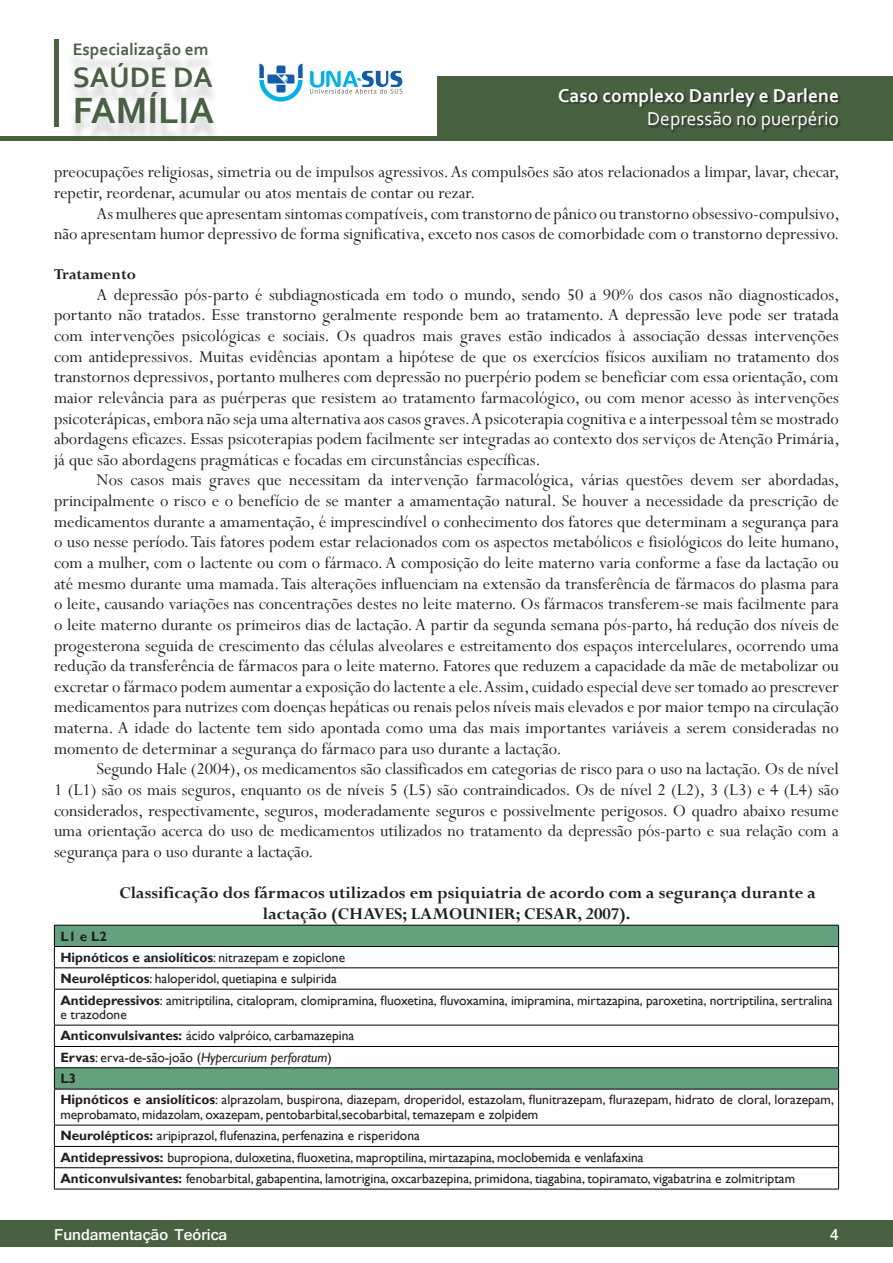
<style>
.page{position:relative;width:893px;height:1263px;background:#fff}
.page>*{position:absolute;margin:0;border:0;box-sizing:border-box;transform-origin:0 0}
.t1{font:700 38.25px "Corbel";color:#486141}
.t2{font:700 29.55px "Corbel";color:#486141}
.t3{font:700 19.5px "Corbel";color:#fff}
.t4{font:19.5px "Corbel";color:#fff}
.Paragrafo_basico{font:18.3px/20.7px "Perpetua";color:#231f20;text-align:justify}
.Paragrafo_basico-2{font:700 18.3px/20.7px "Perpetua";color:#231f20}
.t5{font:700 17.4px "Corbel";color:#486141}
.Sub-Paragrafo_bold{font:700 16.8px "Perpetua";color:#231f20}
.t6{font:700 16.5px "Shruti";color:#fff}
.Sem_paragrafo___Tabe{font:13.5px/14.7px "Gill Sans";color:#231f20}
.Sem_paragrafo___Tabe-2{font:700 13.5px "Gill Sans";color:#231f20}
.Sem_paragrafo___Tabe-3{font:italic 13.5px "Gill Sans";color:#231f20}
.s1{font-weight:400}
.s2{font-weight:700}
.s3{font-weight:700;font-style:normal}
.s4{font-style:normal}
</style>
<div class="page">
<div style="left:0;top:1220px;width:893px;height:27px;background:#486141"></div>
<hr style="left:0;top:136px;width:893px;height:4px;background:#486141">
<div style="left:438px;top:77px;width:455px;height:63px;background:#486141"></div>
<div style="left:558px;top:88px;width:283px;height:45px;background:#231f20;opacity:.75"></div>
<div style="left:54px;top:39px;width:5px;height:87px;background:#486141"></div>
<div style="left:67px;top:49px;width:153px;height:94px;background:#231f20;opacity:.2"></div>
<svg style="left:259px;top:64px;width:44px;height:38px"></svg>
<svg style="left:310px;top:71px;width:92px;height:23px"></svg>
<svg style="left:55px;top:926px;width:783px;height:163px"></svg>
<hr style="left:54px;top:925px;width:785px;height:1px;background:#000">
<hr style="left:54px;top:946px;width:785px;height:1px;background:#000">
<hr style="left:54px;top:967px;width:785px;height:1px;background:#000">
<svg style="left:54px;top:925px;width:1px;height:64px"></svg>
<svg style="left:838px;top:925px;width:1px;height:64px"></svg>
<hr style="left:54px;top:989px;width:785px;height:1px;background:#000">
<hr style="left:54px;top:989px;width:1px;height:36px;background:#000">
<hr style="left:838px;top:989px;width:1px;height:36px;background:#000">
<hr style="left:54px;top:1025px;width:785px;height:1px;background:#000">
<hr style="left:54px;top:1046px;width:785px;height:1px;background:#000">
<hr style="left:54px;top:1067px;width:785px;height:1px;background:#000">
<svg style="left:54px;top:1025px;width:1px;height:64px"></svg>
<svg style="left:838px;top:1025px;width:1px;height:64px"></svg>
<hr style="left:54px;top:1089px;width:785px;height:1px;background:#000">
<hr style="left:54px;top:1089px;width:1px;height:36px;background:#000">
<hr style="left:838px;top:1089px;width:1px;height:36px;background:#000">
<hr style="left:54px;top:1125px;width:785px;height:1px;background:#000">
<hr style="left:54px;top:1146px;width:785px;height:1px;background:#000">
<hr style="left:54px;top:1167px;width:785px;height:1px;background:#000">
<svg style="left:54px;top:1125px;width:1px;height:64px"></svg>
<svg style="left:838px;top:1125px;width:1px;height:64px"></svg>
<hr style="left:54px;top:1189px;width:785px;height:1px;background:#000">
<p class="t5" style="left:73px;top:38px;width:137px">Especialização em</p>
<h2 class="t2" style="left:73px;top:58px;width:142px">SAÚDE DA</h2>
<h1 class="t1" style="left:73px;top:87px;width:143px">FAMÍLIA</h1>
<p class="t3" style="left:558px;top:84px;width:282px">Caso complexo Danrley e Darlene</p>
<p class="t4" style="left:647px;top:107px;width:193px">Depressão no puerpério</p>
<p class="Paragrafo_basico" style="left:54px;top:161px;width:787px">preocupações religiosas, simetria ou de impulsos agressivos. As compulsões são atos relacionados a limpar, lavar, checar, repetir, reordenar, acumular ou atos mentais de contar ou rezar.</p>
<p class="Paragrafo_basico" style="left:54px;top:203px;width:787px;text-align:right">As mulheres que apresentam sintomas compatíveis, com transtorno de pânico ou transtorno obsessivo-compulsivo,<br>não apresentam humor depressivo de forma significativa, exceto nos casos de comorbidade com o transtorno depressivo.</p>
<p class="Sub-Paragrafo_bold" style="left:54px;top:264px;width:83px">Tratamento</p>
<p class="Paragrafo_basico" style="left:54px;top:284px;width:787px;text-indent:43px">A depressão pós-parto é subdiagnosticada em todo o mundo, sendo 50 a 90% dos casos não diagnosticados, portanto não tratados. Esse transtorno geralmente responde bem ao tratamento. A depressão leve pode ser tratada com intervenções psicológicas e sociais. Os quadros mais graves estão indicados à associação dessas intervenções com antidepressivos. Muitas evidências apontam a hipótese de que os exercícios físicos auxiliam no tratamento dos transtornos depressivos, portanto mulheres com depressão no puerpério podem se beneficiar com essa orientação, com maior relevância para as puérperas que resistem ao tratamento farmacológico, ou com menor acesso às intervenções psicoterápicas, embora não seja uma alternativa aos casos graves. A psicoterapia cognitiva e a interpessoal têm se mostrado abordagens eficazes. Essas psicoterapias podem facilmente ser integradas ao contexto dos serviços de Atenção Primária, já que são abordagens pragmáticas e focadas em circunstâncias específicas.</p>
<p class="Paragrafo_basico" style="left:54px;top:469px;width:787px;text-indent:43px">Nos casos mais graves que necessitam da intervenção farmacológica, várias questões devem ser abordadas, principalmente o risco e o benefício de se manter a amamentação natural. Se houver a necessidade da prescrição de medicamentos durante a amamentação, é imprescindível o conhecimento dos fatores que determinam a segurança para o uso nesse período. Tais fatores podem estar relacionados com os aspectos metabólicos e fisiológicos do leite humano, com a mulher, com o lactente ou com o fármaco. A composição do leite materno varia conforme a fase da lactação ou até mesmo durante uma mamada. Tais alterações influenciam na extensão da transferência de fármacos do plasma para o leite, causando variações nas concentrações destes no leite materno. Os fármacos transferem-se mais facilmente para o leite materno durante os primeiros dias de lactação. A partir da segunda semana pós-parto, há redução dos níveis de progesterona seguida de crescimento das células alveolares e estreitamento dos espaços intercelulares, ocorrendo uma redução da transferência de fármacos para o leite materno. Fatores que reduzem a capacidade da mãe de metabolizar ou excretar o fármaco podem aumentar a exposição do lactente a ele. Assim, cuidado especial deve ser tomado ao prescrever medicamentos para nutrizes com doenças hepáticas ou renais pelos níveis mais elevados e por maior tempo na circulação materna. A idade do lactente tem sido apontada como uma das mais importantes variáveis a serem consideradas no momento de determinar a segurança do fármaco para uso durante a lactação.</p>
<p class="Paragrafo_basico" style="left:54px;top:758px;width:786px;text-indent:43px">Segundo Hale (2004), os medicamentos são classificados em categorias de risco para o uso na lactação. Os de nível 1 (L1) são os mais seguros, enquanto os de níveis 5 (L5) são contraindicados. Os de nível 2 (L2), 3 (L3) e 4 (L4) são considerados, respectivamente, seguros, moderadamente seguros e possivelmente perigosos. O quadro abaixo resume uma orientação acerca do uso de medicamentos utilizados no tratamento da depressão pós-parto e sua relação com a segurança para o uso durante a lactação.</p>
<p class="Paragrafo_basico-2" style="left:263px;top:882px;width:554px;text-indent:-143px">Classificação dos fármacos utilizados em psiquiatria de acordo com a segurança durante a lactação (CHAVES; LAMOUNIER; CESAR, 2007).</p>
<p class="Sem_paragrafo___Tabe-2" style="left:60px;top:928px;width:48px">L1 e L2</p>
<p class="Sem_paragrafo___Tabe-2" style="left:60px;top:949px;width:286px">Hipnóticos e ansiolíticos<span class="s1">: nitrazepam e zopiclone</span></p>
<p class="Sem_paragrafo___Tabe" style="left:60px;top:971px;width:278px"><span class="s2">Neurolépticos</span>: haloperidol, quetiapina e sulpirida</p>
<p class="Sem_paragrafo___Tabe" style="left:60px;top:993px;width:774px"><span class="s2">Antidepressivos</span>: amitriptilina, citalopram, clomipramina, fluoxetina, fluvoxamina, imipramina, mirtazapina, paroxetina, nortriptilina, sertralina e trazodone</p>
<p class="Sem_paragrafo___Tabe" style="left:60px;top:1029px;width:295px"><span class="s2">Anticonvulsivantes:</span> ácido valpróico, carbamazepina</p>
<p class="Sem_paragrafo___Tabe-3" style="left:60px;top:1049px;width:273px"><span class="s3">Ervas</span><span class="s4">: erva-de-são-joão (</span>Hypercurium perforatum<span class="s4">)</span></p>
<p class="Sem_paragrafo___Tabe-2" style="left:60px;top:1070px;width:17px">L3</p>
<p class="Sem_paragrafo___Tabe" style="left:60px;top:1093px;width:775px"><span class="s2">Hipnóticos e ansiolíticos</span>: alprazolam, buspirona, diazepam, droperidol, estazolam, flunitrazepam, flurazepam, hidrato de cloral, lorazepam, meprobamato, midazolam, oxazepam, pentobarbital,secobarbital, temazepam e zolpidem</p>
<p class="Sem_paragrafo___Tabe" style="left:60px;top:1129px;width:361px"><span class="s2">Neurolépticos:</span> aripiprazol, flufenazina, perfenazina e risperidona</p>
<p class="Sem_paragrafo___Tabe" style="left:60px;top:1150px;width:585px"><span class="s2">Antidepressivos:</span> bupropiona, duloxetina, fluoxetina, maproptilina, mirtazapina, moclobemida e venlafaxina</p>
<p class="Sem_paragrafo___Tabe" style="left:60px;top:1171px;width:736px"><span class="s2">Anticonvulsivantes:</span> fenobarbital, gabapentina, lamotrigina, oxcarbazepina, primidona, tiagabina, topiramato, vigabatrina e zolmitriptam</p>
<p class="t6" style="left:54px;top:1225px;width:175px">Fundamentação Teórica</p>
<p class="t6" style="left:830px;top:1225px;width:10px">4</p>
</div>
